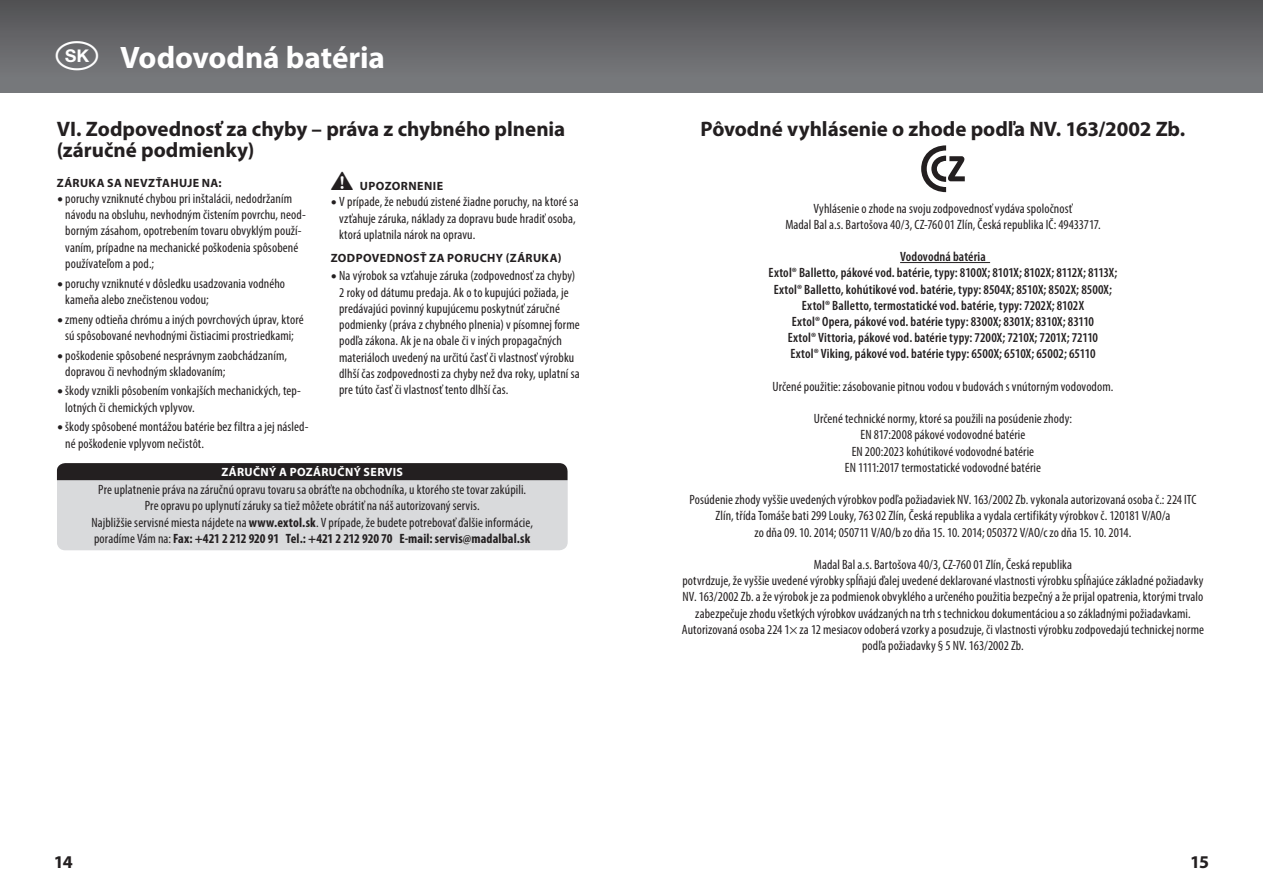
<style>
.page{position:relative;width:1263px;height:893px;background:#fff}
.page>*{position:absolute;margin:0;border:0;box-sizing:border-box;transform-origin:0 0}
.t1{font:700 31.2px "Myriad Pro";color:#fff}
.oddíl{font:700 21px/21px "Myriad Pro";color:#231f20}
.t2{font:700 18px "Myriad Pro";color:#231f20}
.Normální{font:condensed 13.5px/16.2px "Myriad Pro";letter-spacing:.01em;color:#231f20}
.Normální-2{font:600 condensed 13.5px "Myriad Pro";letter-spacing:.005em;color:#231f20}
.subtitulek{font:700 12px "Myriad Pro";letter-spacing:.035em;color:#231f20}
.t3{font:700 12px "Myriad Pro";letter-spacing:.03em;color:#fff}
.s1{font-family:"PF Din Text Comp Pro";font-weight:700;font-stretch:normal}
.s2{font-weight:700}
</style>
<div class="page">
<div style="left:0;top:0;width:631px;height:92px;background:linear-gradient(to bottom,#525254,#7b7d80)"></div>
<div style="left:623px;top:0;width:640px;height:92px;background:linear-gradient(to bottom,#525254,#7b7d80)"></div>
<div style="left:57px;top:480px;width:511px;height:70px;background:#d9dadc"></div>
<div style="left:57px;top:463px;width:511px;height:17px;background:#231f20"></div>
<hr style="left:900px;top:262px;width:90px;height:1px;background:#231f20">
<svg style="left:921px;top:145px;width:44px;height:47px"></svg>
<h1 class="t1" style="left:56px;top:37px;width:331px"><sup>2</sup> Vodovodná batéria</h1>
<p class="oddíl" style="left:57px;top:118px;width:510px">VI. Zodpovednosť za chyby – práva z chybného plnenia (záručné podmienky)</p>
<p class="subtitulek" style="left:57px;top:175px;width:166px">ZÁRUKA SA NEVZŤAHUJE NA:</p>
<p class="Normální" style="left:65px;top:190px;width:242px;text-indent:-9px"><span class="s1">•</span> poruchy vzniknuté chybou pri inštalácii, nedodržaním návodu na obsluhu, nevhodným čistením povrchu, neod&shy;borným zásahom, opotrebením tovaru obvyklým použí&shy;vaním, prípadne na mechanické poškodenia spôsobené používateľom a pod.;</p>
<p class="Normální" style="left:65px;top:275px;width:221px;text-indent:-9px"><span class="s1">•</span> poruchy vzniknuté v dôsledku usadzovania vodného kameňa alebo znečistenou vodou;</p>
<p class="Normální" style="left:57px;top:311px;width:248px;text-align:center"><span class="s1">•</span> zmeny odtieňa chrómu a iných povrchových úprav, ktoré sú spôsobované nevhodnými čistiacimi prostriedkami;</p>
<p class="Normální" style="left:65px;top:347px;width:223px;text-indent:-9px"><span class="s1">•</span> poškodenie spôsobené nesprávnym zaobchádzaním, dopravou či nevhodným skladovaním;</p>
<p class="Normální" style="left:65px;top:383px;width:237px;text-indent:-9px"><span class="s1">•</span> škody vznikli pôsobením vonkajších mechanických, tep&shy;lotných či chemických vplyvov.</p>
<p class="Normální" style="left:65px;top:419px;width:245px;text-indent:-9px"><span class="s1">•</span> škody spôsobené montážou batérie bez filtra a jej násled&shy;né poškodenie vplyvom nečistôt.</p>
<p class="subtitulek" style="left:331px;top:178px;width:114px">• UPOZORNENIE</p>
<p class="Normální" style="left:339px;top:194px;width:241px;text-indent:-9px"><span class="s1">•</span> V prípade, že nebudú zistené žiadne poruchy, na ktoré sa vzťahuje záruka, náklady za dopravu bude hradiť osoba, ktorá uplatnila nárok na opravu.</p>
<p class="subtitulek" style="left:331px;top:250px;width:232px">ZODPOVEDNOSŤ ZA PORUCHY (ZÁRUKA)</p>
<p class="Normální" style="left:339px;top:268px;width:242px;text-indent:-9px"><span class="s1">•</span> Na výrobok sa vzťahuje záruka (zodpovednosť za chyby)<br>2 roky od dátumu predaja. Ak o to kupujúci požiada, je predávajúci povinný kupujúcemu poskytnúť záručné podmienky (práva z chybného plnenia) v písomnej forme podľa zákona. Ak je na obale či v iných propagačných materiáloch uvedený na určitú časť či vlastnosť výrobku dlhší čas zodpovednosti za chyby než dva roky, uplatní sa pre túto časť či vlastnosť tento dlhší čas.</p>
<p class="t3" style="left:221px;top:464px;width:183px">ZÁRUČNÝ A POZÁRUČNÝ SERVIS</p>
<p class="Normální" style="left:91px;top:481px;width:443px;text-align:center">Pre uplatnenie práva na záručnú opravu tovaru sa obráťte na obchodníka, u ktorého ste tovar zakúpili.<br>Pre opravu po uplynutí záruky sa tiež môžete obrátiť na náš autorizovaný servis.<br>Najbližšie servisné miesta nájdete na <span class="s2">www.extol.sk</span>. V prípade, že budete potrebovať ďalšie informácie, poradíme Vám na: <span class="s2">Fax: +421 2 212 920 91 Tel.: +421 2 212 920 70 E-mail: servis@madalbal.sk</span></p>
<p class="oddíl" style="left:700px;top:118px;width:486px">Pôvodné vyhlásenie o zhode podľa NV. 163/2002 Zb.</p>
<p class="Normální" style="left:785px;top:200px;width:317px;text-align:center">Vyhlásenie o zhode na svoju zodpovednosť vydáva spoločnosť<br>Madal Bal a.s. Bartošova 40/3, CZ-760 01 Zlín, Česká republika IČ: 49433717.</p>
<p class="Normální-2" style="left:900px;top:249px;width:87px">Vodovodná batéria</p>
<p class="Normální-2" style="left:769px;top:266px;width:350px">Extol® Balletto, pákové vod. batérie, typy: 8100X; 8101X; 8102X; 8112X; 8113X;</p>
<p class="Normální-2" style="left:774px;top:282px;width:340px">Extol® Balletto, kohútikové vod. batérie, typy: 8504X; 8510X; 8502X; 8500X;</p>
<p class="Normální-2" style="left:802px;top:298px;width:284px">Extol® Balletto, termostatické vod. batérie, typy: 7202X; 8102X</p>
<p class="Normální-2" style="left:792px;top:314px;width:304px">Extol® Opera, pákové vod. batérie typy: 8300X; 8301X; 8310X; 83110</p>
<p class="Normální-2" style="left:788px;top:330px;width:312px">Extol® Vittoria, pákové vod. batérie typy: 7200X; 7210X; 7201X; 72110</p>
<p class="Normální-2" style="left:790px;top:347px;width:307px">Extol® Viking, pákové vod. batérie typy: 6500X; 6510X; 65002; 65110</p>
<p class="Normální" style="left:772px;top:378px;width:342px">Určené použitie: zásobovanie pitnou vodou v budovách s vnútorným vodovodom.</p>
<p class="Normální" style="left:814px;top:410px;width:260px">Určené technické normy, ktoré sa použili na posúdenie zhody:</p>
<p class="Normální" style="left:860px;top:427px;width:166px">EN 817:2008 pákové vodovodné batérie</p>
<p class="Normální" style="left:852px;top:443px;width:184px">EN 200:2023 kohútikové vodovodné batérie</p>
<p class="Normální" style="left:845px;top:459px;width:198px">EN 1111:2017 termostatické vodovodné batérie</p>
<p class="Normální" style="left:689px;top:491px;width:509px;text-align:center">Posúdenie zhody vyššie uvedených výrobkov podľa požiadaviek NV. 163/2002 Zb. vykonala autorizovaná osoba č.: 224 ITC<br>Zlín, třída Tomáše bati 299 Louky, 763 02 Zlín, Česká republika a vydala certifikáty výrobkov č. 120181 V/AO/a<br>zo dňa 09. 10. 2014; 050711 V/AO/b zo dňa 15. 10. 2014; 050372 V/AO/c zo dňa 15. 10. 2014.</p>
<p class="Normální" style="left:682px;top:556px;width:524px;text-align:center">Madal Bal a.s. Bartošova 40/3, CZ-760 01 Zlín, Česká republika<br>potvrdzuje, že vyššie uvedené výrobky spĺňajú ďalej uvedené deklarované vlastnosti výrobku spĺňajúce základné požiadavky NV. 163/2002 Zb. a že výrobok je za podmienok obvyklého a určeného použitia bezpečný a že prijal opatrenia, ktorými trvalo zabezpečuje zhodu všetkých výrobkov uvádzaných na trh s technickou dokumentáciou a so základnými požiadavkami.<br>Autorizovaná osoba 224 1× za 12 mesiacov odoberá vzorky a posudzuje, či vlastnosti výrobku zodpovedajú technickej norme podľa požiadavky § 5 NV. 163/2002 Zb.</p>
<h3 class="t2" style="left:54px;top:850px;width:20px">14</h3>
<h3 class="t2" style="left:1190px;top:850px;width:20px">15</h3>
</div>
